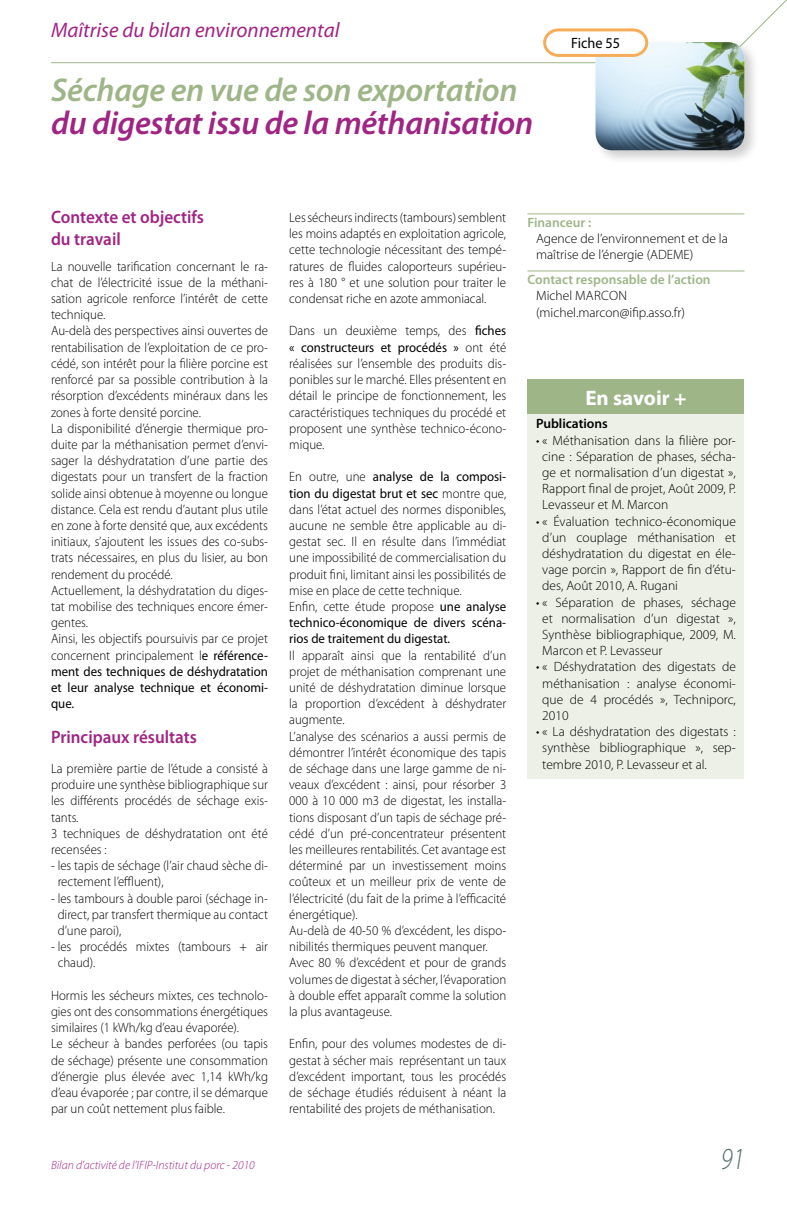
<style>
.page{position:relative;width:787px;height:1212px;background:#fff}
.page>*{position:absolute;margin:0;border:0;box-sizing:border-box;transform-origin:0 0}
.t1{font:italic 600 33px "Myriad Pro";letter-spacing:-.01em;color:#a02483}
.t2{font:italic 600 33px "Myriad Pro";letter-spacing:-.01em;color:#9eb588}
.t3{font:italic 300 30.6px "Myriad Pro";color:#516b69;scale:.83 1}
.t4{font:italic 21px "Myriad Pro";color:#a02483}
.t5{font:700 21px "Myriad Pro";color:#fff}
.t6{font:600 18px/21.6px "Myriad Pro";color:#a02483;scale:.95 1}
.t7{font:15px "Myriad Pro";color:#000;scale:.95 1}
.t8{font:300 13.5px/16.2px "Myriad Pro";color:#000;scale:.95 1}
.t9{font:300 13.5px/16.2px "Myriad Pro";color:#000;text-align:justify}
.t10{font:600 13.5px "Myriad Pro";color:#9eb588}
.t11{font:600 13.5px "Myriad Pro";color:#000}
.t12{font:italic 300 12px "Myriad Pro";color:#a02483}
.s1{font-weight:400}
</style>
<div class="page">
<svg style="left:51px;top:0;width:736px;height:63px"></svg>
<div style="left:592px;top:39px;width:167px;height:126px;background:#000;opacity:.2"></div>
<img style="left:595px;top:42px;width:149px;height:108px">
<hr style="left:527px;top:213px;width:217px;height:1px;background:#9eb588">
<hr style="left:527px;top:271px;width:217px;height:1px;background:#9eb588">
<div style="left:527px;top:380px;width:217px;height:34px;background:#9eb588"></div>
<div style="left:527px;top:414px;width:217px;height:364px;background:#ecf0e6"></div>
<svg style="left:541px;top:27px;width:108px;height:31px"></svg>
<h3 class="t4" style="left:51px;top:17px;width:290px">Maîtrise du bilan environnemental</h3>
<h1 class="t2" style="left:51px;top:69px;width:468px">Séchage en vue de son exportation</h1>
<h1 class="t1" style="left:51px;top:102px;width:484px">du digestat issu de la méthanisation</h1>
<p class="t7" style="left:571px;top:34px;width:53px">Fiche 55</p>
<h3 class="t6" style="left:51px;top:206px;width:162px">Contexte et objectifs du travail</h3>
<p class="t8" style="left:51px;top:258px;width:230px">La nouvelle tarification concernant le ra&shy;chat de l’électricité issue de la méthani&shy;sation agricole renforce l’intérêt de cette technique.<br>Au-delà des perspectives ainsi ouvertes de rentabilisation de l’exploitation de ce pro&shy;cédé, son intérêt pour la filière porcine est renforcé par sa possible contribution à la résorption d’excédents minéraux dans les zones à forte densité porcine.<br>La disponibilité d’énergie thermique pro&shy;duite par la méthanisation permet d’envi&shy;sager la déshydratation d’une partie des digestats pour un transfert de la fraction solide ainsi obtenue à moyenne ou longue distance. Cela est rendu d’autant plus utile en zone à forte densité que, aux excédents initiaux, s’ajoutent les issues des co-subs&shy;trats nécessaires, en plus du lisier, au bon rendement du procédé.<br>Actuellement, la déshydratation du diges&shy;tat mobilise des techniques encore émer&shy;gentes.<br>Ainsi, les objectifs poursuivis par ce projet concernent principalement l<span class="s1">e référence&shy;ment des techniques de déshydratation et leur analyse technique et économi&shy;que.</span></p>
<h3 class="t6" style="left:51px;top:725px;width:155px">Principaux résultats</h3>
<p class="t8" style="left:51px;top:760px;width:230px">La première partie de l’étude a consisté à produire une synthèse bibliographique sur les différents procédés de séchage exis&shy;tants.<br>3 techniques de déshydratation ont été recensées :</p>
<p class="t8" style="left:58px;top:857px;width:223px;text-indent:-7px">- les tapis de séchage (l’air chaud sèche di&shy;rectement l’effluent),</p>
<p class="t8" style="left:58px;top:890px;width:223px;text-align:justify;text-indent:-7px">- les tambours à double paroi (séchage in&shy;direct, par transfert thermique au contact d’une paroi),</p>
<p class="t8" style="left:58px;top:938px;width:223px;text-indent:-7px">- les procédés mixtes (tambours + air chaud).</p>
<p class="t8" style="left:51px;top:987px;width:230px">Hormis les sécheurs mixtes, ces technolo&shy;gies ont des consommations énergétiques similaires (1 kWh/kg d’eau évaporée).<br>Le sécheur à bandes perforées (ou tapis de séchage) présente une consommation d’énergie plus élevée avec 1,14 kWh/kg d’eau évaporée ; par contre, il se démarque par un coût nettement plus faible.</p>
<p class="t8" style="left:289px;top:209px;width:230px;text-align:justify">Les sécheurs indirects (tambours) semblent les moins adaptés en exploitation agricole, cette technologie nécessitant des tempé&shy;ratures de fluides caloporteurs supérieu&shy;res à 180 ° et une solution pour traiter le condensat riche en azote ammoniacal.</p>
<p class="t8" style="left:289px;top:323px;width:230px;text-align:justify">Dans un deuxième temps, des <span class="s1">fiches « constructeurs et procédés »</span> ont été réalisées sur l’ensemble des produits dis&shy;ponibles sur le marché. Elles présentent en détail le principe de fonctionnement, les caractéristiques techniques du procédé et proposent une synthèse technico-écono&shy;mique.</p>
<p class="t8" style="left:289px;top:469px;width:230px">En outre, une <span class="s1">analyse de la composi&shy;tion du digestat brut et sec</span> montre que, dans l’état actuel des normes disponibles, aucune ne semble être applicable au di&shy;gestat sec. Il en résulte dans l’immédiat une impossibilité de commercialisation du produit fini, limitant ainsi les possibilités de mise en place de cette technique.<br>Enfin, cette étude propose <span class="s1">une analyse technico-économique de divers scéna&shy;rios de traitement du digestat.</span></p>
<p class="t8" style="left:289px;top:647px;width:230px">Il apparaît ainsi que la rentabilité d’un projet de méthanisation comprenant une unité de déshydratation diminue lorsque la proportion d’excédent à déshydrater augmente.<br>L’analyse des scénarios a aussi permis de démontrer l’intérêt économique des tapis de séchage dans une large gamme de ni&shy;veaux d’excédent : ainsi, pour résorber 3<br>000 à 10 000 m3 de digestat, les installa&shy;tions disposant d’un tapis de séchage pré&shy;cédé d’un pré-concentrateur présentent les meilleures rentabilités. Cet avantage est déterminé par un investissement moins coûteux et un meilleur prix de vente de l’électricité (du fait de la prime à l’efficacité énergétique).<br>Au-delà de 40-50 % d’excédent, les dispo&shy;nibilités thermiques peuvent manquer.<br>Avec 80 % d’excédent et pour de grands volumes de digestat à sécher, l’évaporation à double effet apparaît comme la solution la plus avantageuse.</p>
<p class="t8" style="left:289px;top:1036px;width:230px;text-align:justify">Enfin, pour des volumes modestes de di&shy;gestat à sécher mais représentant un taux d’excédent important, tous les procédés de séchage étudiés réduisent à néant la rentabilité des projets de méthanisation.</p>
<p class="t10" style="left:527px;top:214px;width:65px">Financeur :</p>
<p class="t9" style="left:536px;top:230px;width:193px">Agence de l’environnement et de la maîtrise de l’énergie (ADEME)</p>
<p class="t10" style="left:527px;top:271px;width:185px">Contact responsable de l’action</p>
<p class="t9" style="left:536px;top:288px;width:150px">Michel Marcon (michel.marcon@ifip.asso.fr)</p>
<h3 class="t5" style="left:585px;top:384px;width:103px">En savoir +</h3>
<p class="t11" style="left:536px;top:415px;width:73px">Publications</p>
<p class="t9" style="left:542px;top:432px;width:195px;text-indent:-6px">• « Méthanisation dans la filière por&shy;cine : Séparation de phases, sécha&shy;ge et normalisation d’un digestat », Rapport final de projet, Août 2009, P.<br>Levasseur et M. Marcon</p>
<p class="t9" style="left:542px;top:513px;width:195px;text-indent:-6px">• « Évaluation technico-économique d’un couplage méthanisation et déshydratation du digestat en éle&shy;vage porcin », Rapport de fin d’étu&shy;des, Août 2010, A. Rugani</p>
<p class="t9" style="left:542px;top:594px;width:195px;text-indent:-6px">• « Séparation de phases, séchage et normalisation d’un digestat », Synthèse bibliographique, 2009, M.<br>Marcon et P. Levasseur</p>
<p class="t9" style="left:542px;top:659px;width:195px;text-indent:-6px">• « Déshydratation des digestats de méthanisation : analyse économi&shy;que de 4 procédés », Techniporc, 2010</p>
<p class="t9" style="left:542px;top:723px;width:195px;text-indent:-6px">• « La déshydratation des digestats : synthèse bibliographique », sep&shy;tembre 2010, P. Levasseur et al.</p>
<p class="t12" style="left:51px;top:1158px;width:205px">Bilan d’activité de l’IFIP-Institut du porc - 2010</p>
<h2 class="t3" style="left:721px;top:1141px;width:30px">91</h2>
</div>
